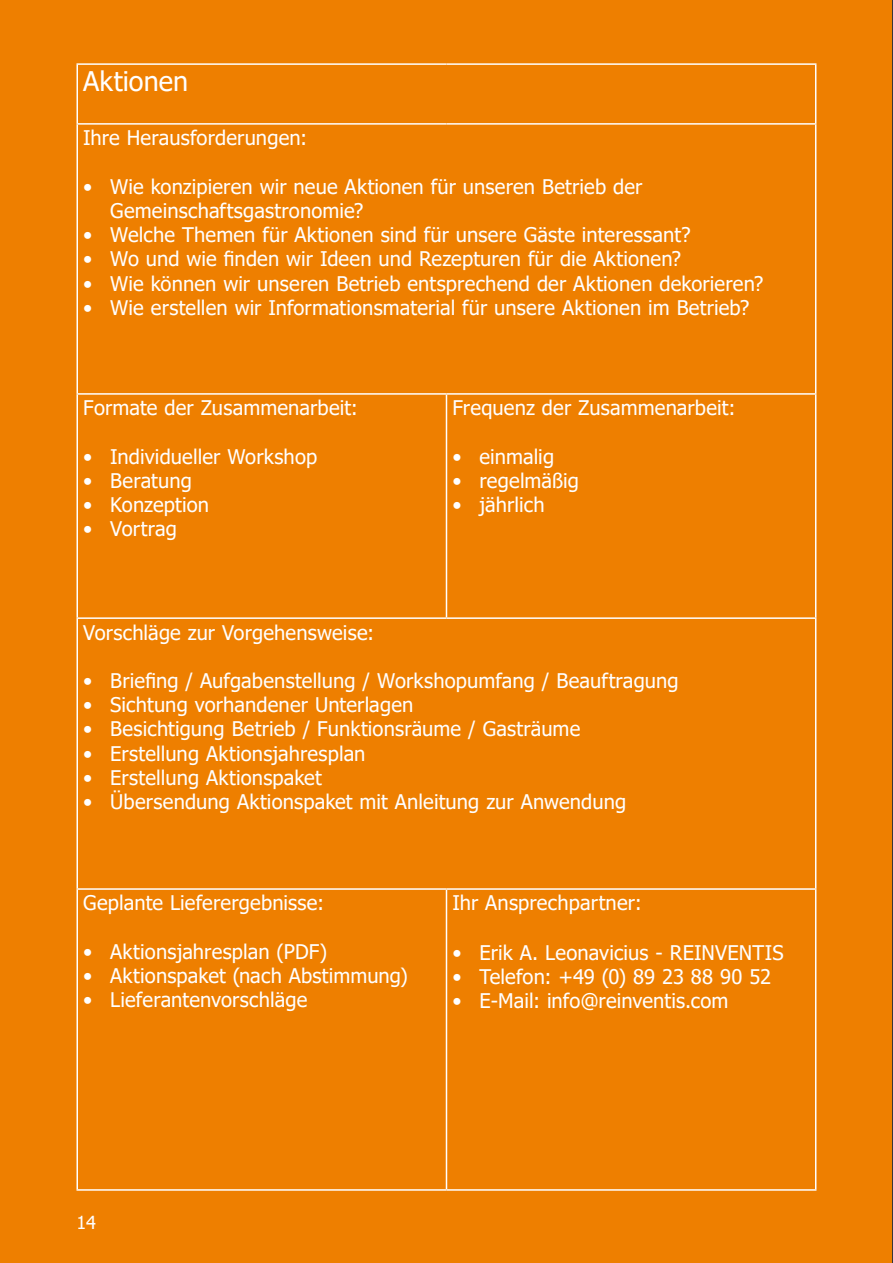
<style>
.page{position:relative;width:893px;height:1263px;background:#ee7f00}
.page>*{position:absolute;margin:0;border:0;box-sizing:border-box;transform-origin:0 0}
.t1{font:27px "Tahoma";color:#fff}
.t2{font:20.1px/24.2px "Tahoma";letter-spacing:.01em;color:#fff}
.t3{font:18px "Tahoma";color:#fff}
</style>
<div class="page">
<svg style="left:892px;top:0;width:1px;height:1263px"></svg>
<hr style="left:76px;top:63px;width:370px;height:2px;background:#fff">
<hr style="left:76px;top:65px;width:2px;height:58px;background:#fff">
<hr style="left:446px;top:63px;width:370px;height:2px;background:#fff">
<hr style="left:815px;top:65px;width:1px;height:58px;background:#fff">
<hr style="left:76px;top:125px;width:2px;height:268px;background:#fff">
<hr style="left:815px;top:125px;width:1px;height:268px;background:#fff">
<hr style="left:76px;top:395px;width:2px;height:222px;background:#fff">
<hr style="left:815px;top:395px;width:1px;height:222px;background:#fff">
<hr style="left:76px;top:619px;width:2px;height:269px;background:#fff">
<hr style="left:815px;top:619px;width:1px;height:269px;background:#fff">
<hr style="left:76px;top:890px;width:2px;height:299px;background:#fff">
<hr style="left:815px;top:890px;width:1px;height:299px;background:#fff">
<hr style="left:76px;top:1189px;width:370px;height:2px;background:#fff">
<hr style="left:446px;top:1189px;width:370px;height:2px;background:#fff">
<hr style="left:76px;top:123px;width:370px;height:2px;background:#fff">
<hr style="left:446px;top:123px;width:370px;height:2px;background:#fff">
<hr style="left:76px;top:393px;width:370px;height:2px;background:#fff">
<hr style="left:446px;top:393px;width:370px;height:2px;background:#fff">
<hr style="left:446px;top:395px;width:1px;height:222px;background:#fff">
<hr style="left:76px;top:617px;width:370px;height:2px;background:#fff">
<hr style="left:446px;top:617px;width:370px;height:2px;background:#fff">
<hr style="left:76px;top:888px;width:370px;height:2px;background:#fff">
<hr style="left:446px;top:888px;width:370px;height:2px;background:#fff">
<hr style="left:446px;top:890px;width:1px;height:299px;background:#fff">
<h1 class="t1" style="left:83px;top:63px;width:106px">Aktionen</h1>
<p class="t2" style="left:83px;top:127px;width:226px">Ihre Herausforderungen:</p>
<p class="t2" style="left:110px;top:175px;width:534px;text-indent:-27px">• Wie konzipieren wir neue Aktionen für unseren Betrieb der<br>Gemeinschaftsgastronomie?</p>
<p class="t2" style="left:83px;top:224px;width:609px">• Welche Themen für Aktionen sind für unsere Gäste interessant?</p>
<p class="t2" style="left:83px;top:248px;width:599px">• Wo und wie finden wir Ideen und Rezepturen für die Aktionen?</p>
<p class="t2" style="left:83px;top:272px;width:682px">• Wie können wir unseren Betrieb entsprechend der Aktionen dekorieren?</p>
<p class="t2" style="left:83px;top:296px;width:667px">• Wie erstellen wir Informationsmaterial für unsere Aktionen im Betrieb?</p>
<p class="t2" style="left:83px;top:397px;width:276px">Formate der Zusammenarbeit:</p>
<p class="t2" style="left:83px;top:445px;width:236px">• Individueller Workshop</p>
<p class="t2" style="left:83px;top:470px;width:110px">• Beratung</p>
<p class="t2" style="left:83px;top:494px;width:127px">• Konzeption</p>
<p class="t2" style="left:83px;top:518px;width:95px">• Vortrag</p>
<p class="t2" style="left:452px;top:397px;width:284px">Frequenz der Zusammenarbeit:</p>
<p class="t2" style="left:452px;top:445px;width:103px">• einmalig</p>
<p class="t2" style="left:452px;top:470px;width:128px">• regelmäßig</p>
<p class="t2" style="left:452px;top:494px;width:94px">• jährlich</p>
<p class="t2" style="left:83px;top:621px;width:292px">Vorschläge zur Vorgehensweise:</p>
<p class="t2" style="left:83px;top:670px;width:597px">• Briefing / Aufgabenstellung / Workshopumfang / Beauftragung</p>
<p class="t2" style="left:83px;top:694px;width:332px">• Sichtung vorhandener Unterlagen</p>
<p class="t2" style="left:83px;top:718px;width:498px">• Besichtigung Betrieb / Funktionsräume / Gasträume</p>
<p class="t2" style="left:83px;top:742px;width:284px">• Erstellung Aktionsjahresplan</p>
<p class="t2" style="left:83px;top:766px;width:240px">• Erstellung Aktionspaket</p>
<p class="t2" style="left:83px;top:791px;width:544px">• Übersendung Aktionspaket mit Anleitung zur Anwendung</p>
<p class="t2" style="left:83px;top:892px;width:242px">Geplante Lieferergebnisse:</p>
<p class="t2" style="left:83px;top:940px;width:245px">• Aktionsjahresplan (PDF)</p>
<p class="t2" style="left:83px;top:965px;width:326px">• Aktionspaket (nach Abstimmung)</p>
<p class="t2" style="left:83px;top:989px;width:226px">• Lieferantenvorschläge</p>
<p class="t2" style="left:452px;top:892px;width:191px">Ihr Ansprechpartner:</p>
<p class="t2" style="left:452px;top:941px;width:333px">• Erik A. Leonavicius - REINVENTIS</p>
<p class="t2" style="left:452px;top:966px;width:320px">• Telefon: +49 (0) 89 23 88 90 52</p>
<p class="t2" style="left:452px;top:990px;width:278px">• E-Mail: info@reinventis.com</p>
<p class="t3" style="left:76px;top:1210px;width:21px">14</p>
</div>
